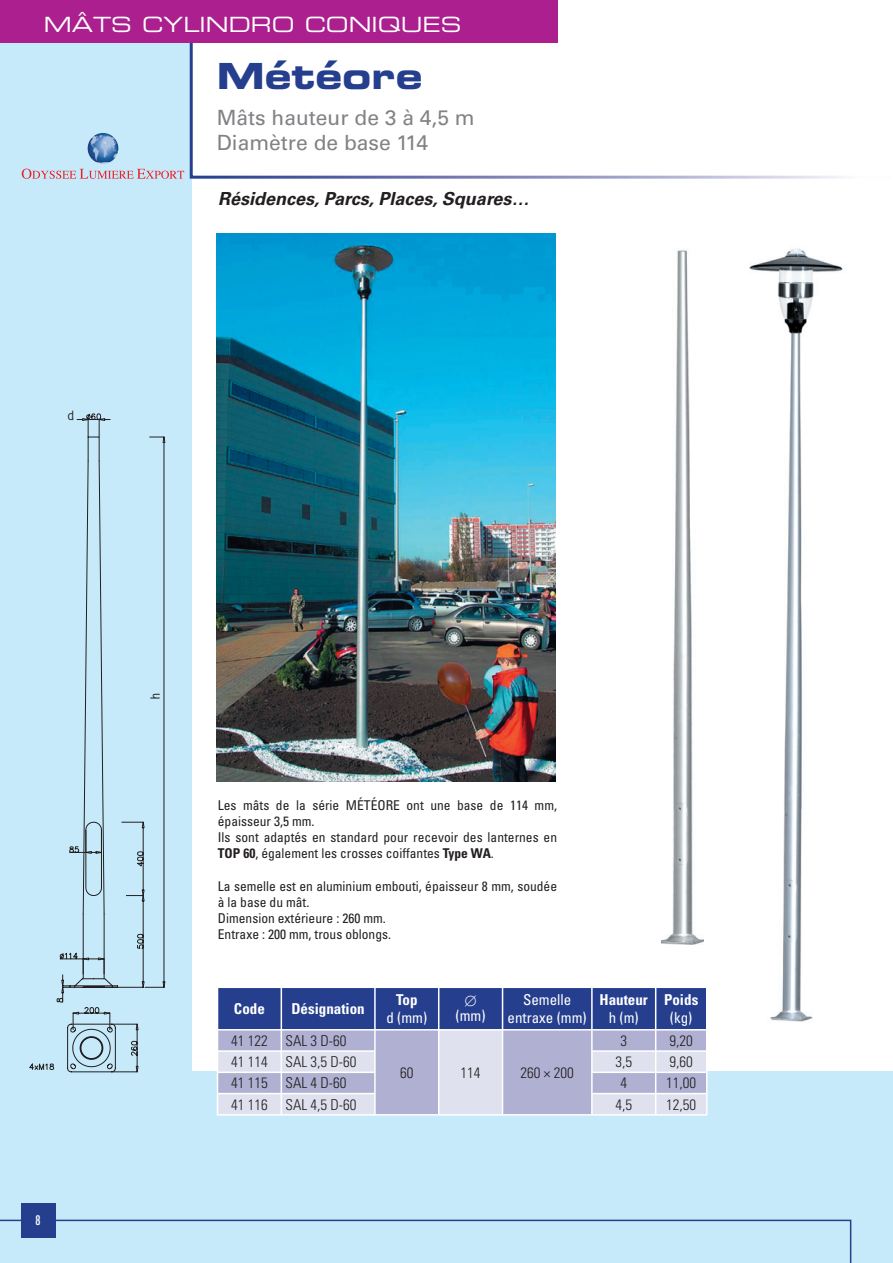
<style>
.page{position:relative;width:893px;height:1263px;background:#fff}
.page>*{position:absolute;margin:0;border:0;box-sizing:border-box;transform-origin:0 0}
.t1{font:36px "Eurostile Bold Extended Two";color:#253f8e}
.t2{font:21px/25.2px "Univers";color:#808285}
.t3{font:21px "Eurostile Extended Two";color:#fff}
.t4{font:italic 700 18px "Univers";color:#231f20}
.t5{font:300 condensed 15px "Univers";color:#231f20}
.t6{font:condensed 15px/18px "Univers";color:#fff;text-align:center}
.t7{font:700 condensed 15px "Univers";color:#fff}
.t8{font:condensed 13.5px/16.2px "Univers";color:#231f20}
.t9{font:ultra-condensed 13.5px "Univers";color:#fff}
.s1{font-weight:700}
</style>
<div class="page">
<div style="left:0;top:0;width:191px;height:1263px;background:#c6eafa"></div>
<div style="left:0;top:1072px;width:892px;height:191px;background:#c6eafa"></div>
<svg style="left:0;top:1219px;width:852px;height:44px"></svg>
<div style="left:21px;top:1203px;width:34px;height:34px;background:#253f8e"></div>
<svg style="left:189px;top:0;width:653px;height:180px"></svg>
<svg style="left:22px;top:169px;width:162px;height:10px"></svg>
<img style="left:88px;top:133px;width:30px;height:31px;border-radius:50%">
<div style="left:0;top:0;width:557px;height:43px;background:#ab208e"></div>
<hr style="left:217px;top:1114px;width:490px;height:2px;background:#fff">
<img style="left:749px;top:248px;width:94px;height:774px">
<img style="left:217px;top:234px;width:338px;height:547px">
<img style="left:661px;top:250px;width:42px;height:694px">
<svg style="left:29px;top:413px;width:136px;height:660px"></svg>
<svg style="left:217px;top:988px;width:490px;height:126px;background:#949dc6"></svg>
<h2 class="t3" style="left:44px;top:16px;width:419px">MÂTS CYLINDRO CONIQUES</h2>
<h1 class="t1" style="left:217px;top:63px;width:207px">Météore</h1>
<h2 class="t2" style="left:217px;top:107px;width:259px">Mâts hauteur de 3 à 4,5 m<br>Diamètre de base 114</h2>
<h3 class="t4" style="left:218px;top:192px;width:313px">Résidences, Parcs, Places, Squares…</h3>
<p class="t8" style="left:218px;top:798px;width:341px">Les mâts de la série MÉTÉORE ont une base de 114 mm, épaisseur 3,5 mm.<br>Ils sont adaptés en standard pour recevoir des lanternes en <span class="s1">TOP 60</span>, également les crosses coiffantes <span class="s1">Type WA</span>.</p>
<p class="t8" style="left:218px;top:879px;width:341px">La semelle est en aluminium embouti, épaisseur 8 mm, soudée à la base du mât.<br>Dimension extérieure : 260 mm.<br>Entraxe : 200 mm, trous oblongs.</p>
<p class="t7" style="left:234px;top:1003px;width:32px">Code</p>
<p class="t7" style="left:291px;top:1003px;width:75px">Désignation</p>
<p class="t7" style="left:396px;top:994px;width:23px">Top</p>
<p class="t6" style="left:386px;top:1010px;width:42px">d (mm)</p>
<p class="t6" style="left:455px;top:1008px;width:31px">(mm)</p>
<p class="t6" style="left:507px;top:992px;width:81px">Semelle entraxe (mm)</p>
<p class="t7" style="left:599px;top:994px;width:50px">Hauteur</p>
<p class="t6" style="left:608px;top:1010px;width:31px">h (m)</p>
<p class="t7" style="left:664px;top:994px;width:36px">Poids</p>
<p class="t6" style="left:670px;top:1010px;width:24px">(kg)</p>
<p class="t5" style="left:231px;top:1035px;width:117px">41 122 SAL 3 D-60</p>
<p class="t5" style="left:620px;top:1035px;width:8px">3</p>
<p class="t5" style="left:669px;top:1035px;width:25px">9,20</p>
<p class="t9" style="left:36px;top:1216px;width:7px">8</p>
<p class="t5" style="left:231px;top:1056px;width:127px">41 114 SAL 3,5 D-60</p>
<p class="t5" style="left:615px;top:1056px;width:18px">3,5</p>
<p class="t5" style="left:669px;top:1056px;width:25px">9,60</p>
<p class="t5" style="left:231px;top:1078px;width:117px">41 115 SAL 4 D-60</p>
<p class="t5" style="left:620px;top:1078px;width:8px">4</p>
<p class="t5" style="left:666px;top:1078px;width:31px">11,00</p>
<p class="t5" style="left:231px;top:1099px;width:127px">41 116 SAL 4,5 D-60</p>
<p class="t5" style="left:615px;top:1099px;width:18px">4,5</p>
<p class="t5" style="left:666px;top:1099px;width:31px">12,50</p>
<p class="t5" style="left:400px;top:1067px;width:15px">60</p>
<p class="t5" style="left:460px;top:1067px;width:21px">114</p>
<p class="t5" style="left:520px;top:1067px;width:55px">260 × 200</p>
</div>
